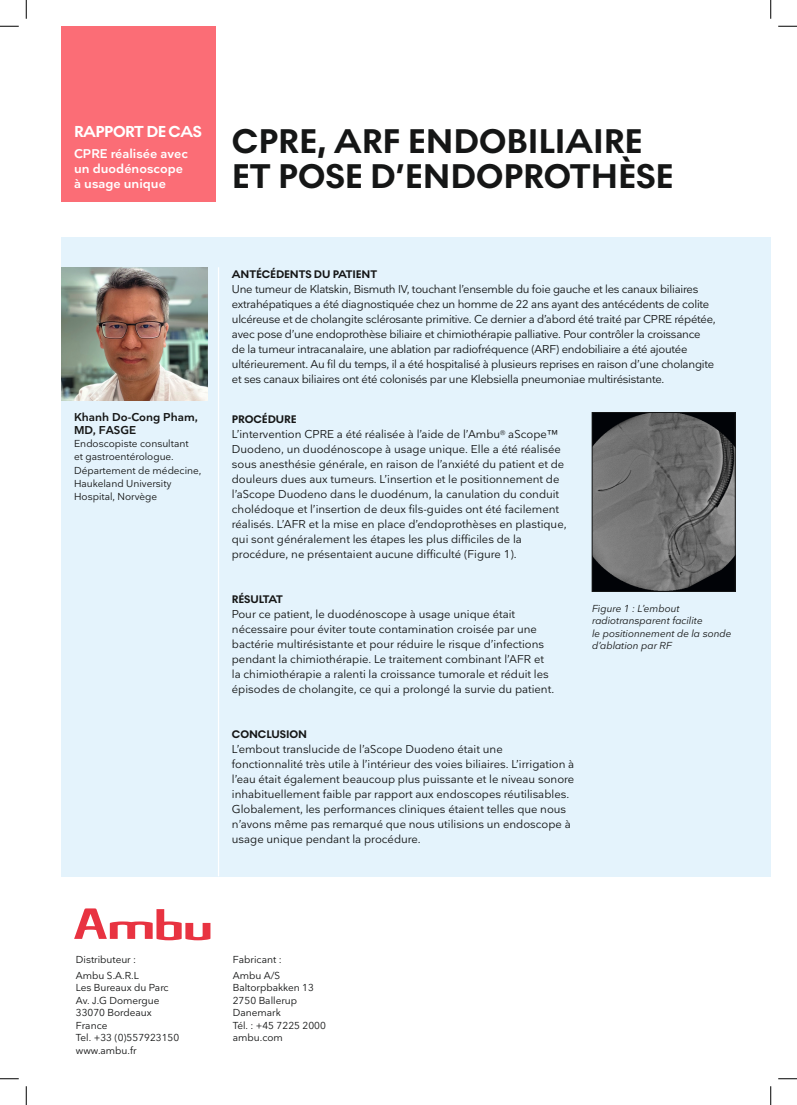
<style>
.page{position:relative;width:797px;height:1105px;background:#fff}
.page>*{position:absolute;margin:0;border:0;box-sizing:border-box;transform-origin:0 0}
.t1{font:700 35px/35px "Noir No 1";color:#151616}
.t2{font:700 16.25px "Noir No 1";letter-spacing:-.03em;color:#fff}
.t3{font:600 12.5px/15px "Nationale";color:#fff}
.t4{font:11.25px/15px "Nationale";color:#151616}
.t5{font:11.25px/15px "Nationale";letter-spacing:-.02em;color:#151616}
.t6{font:700 11.25px "Noir No 1";letter-spacing:-.005em;color:#151616}
.t7{font:600 11.25px/13.1px "Nationale";color:#151616}
.t8{font:10px/12.5px "Nationale";color:#151616}
.t9{font:italic 10px/12.5px "Nationale";color:#151616}
</style>
<div class="page">
<div style="left:62px;top:237px;width:708px;height:639px;background:#e4f3fc"></div>
<img style="left:594px;top:414px;width:139px;height:176px">
<div style="left:592px;top:412px;width:143px;height:180px;border:1px solid #151616"></div>
<div style="left:62px;top:26px;width:154px;height:176px;background:#fb6d76"></div>
<hr style="left:218px;top:267px;width:1px;height:609px;background:#fff">
<img style="left:62px;top:267px;width:145px;height:133px">
<svg style="left:74px;top:908px;width:136px;height:32px"></svg>
<svg style="left:0;top:25px;width:19px;height:2px"></svg>
<svg style="left:778px;top:25px;width:19px;height:2px"></svg>
<svg style="left:0;top:1078px;width:19px;height:1px"></svg>
<svg style="left:778px;top:1078px;width:19px;height:1px"></svg>
<svg style="left:25px;top:0;width:2px;height:19px"></svg>
<svg style="left:25px;top:1086px;width:2px;height:19px"></svg>
<svg style="left:770px;top:0;width:1px;height:19px"></svg>
<svg style="left:770px;top:1086px;width:1px;height:19px"></svg>
<h2 class="t2" style="left:74px;top:119px;width:129px">RAPPORT DE CAS</h2>
<p class="t3" style="left:74px;top:146px;width:115px">CPRE réalisée avec un duodénoscope à usage unique</p>
<h1 class="t1" style="left:232px;top:123px;width:443px">CPRE, ARF ENDOBILIAIRE<br>ET POSE D’ENDOPROTHÈSE</h1>
<p class="t7" style="left:74px;top:410px;width:125px">Khanh Do-Cong Pham,<br>MD, FASGE</p>
<p class="t8" style="left:74px;top:437px;width:129px;line-height:13.1px">Endoscopiste consultant<br>et gastroentérologue.<br>Département de médecine,<br>Haukeland University<br>Hospital, Norvège</p>
<p class="t6" style="left:232px;top:266px;width:147px">ANTÉCÉDENTS DU PATIENT</p>
<p class="t5" style="left:232px;top:281px;width:485px">Une tumeur de Klatskin, Bismuth IV, touchant l’ensemble du foie gauche et les canaux biliaires extrahépatiques a été diagnostiquée chez un homme de 22 ans ayant des antécédents de colite ulcéreuse et de cholangite sclérosante primitive. Ce dernier a d’abord été traité par CPRE répétée, avec pose d’une endoprothèse biliaire et chimiothérapie palliative. Pour contrôler la croissance de la tumeur intracanalaire, une ablation par radiofréquence (ARF) endobiliaire a été ajoutée ultérieurement. Au fil du temps, il a été hospitalisé à plusieurs reprises en raison d’une cholangite et ses canaux biliaires ont été colonisés par une Klebsiella pneumoniae multirésistante.</p>
<p class="t6" style="left:232px;top:411px;width:66px">PROCÉDURE</p>
<p class="t4" style="left:232px;top:427px;width:336px">L’intervention CPRE a été réalisée à l’aide de l’Ambu<sup>®</sup> aScope™ Duodeno, un duodénoscope à usage unique. Elle a été réalisée sous anesthésie générale, en raison de l’anxiété du patient et de douleurs dues aux tumeurs. L’insertion et le positionnement de l’aScope Duodeno dans le duodénum, la canulation du conduit cholédoque et l’insertion de deux fils-guides ont été facilement réalisés. L’AFR et la mise en place d’endoprothèses en plastique, qui sont généralement les étapes les plus difficiles de la procédure, ne présentaient aucune difficulté (Figure 1).</p>
<p class="t6" style="left:232px;top:591px;width:53px">RÉSULTAT</p>
<p class="t4" style="left:232px;top:607px;width:324px">Pour ce patient, le duodénoscope à usage unique était nécessaire pour éviter toute contamination croisée par une bactérie multirésistante et pour réduire le risque d’infections pendant la chimiothérapie. Le traitement combinant l’AFR et la chimiothérapie a ralenti la croissance tumorale et réduit les épisodes de cholangite, ce qui a prolongé la survie du patient.</p>
<p class="t6" style="left:232px;top:726px;width:77px">CONCLUSION</p>
<p class="t4" style="left:232px;top:742px;width:344px">L’embout translucide de l’aScope Duodeno était une fonctionnalité très utile à l’intérieur des voies biliaires. L’irrigation à l’eau était également beaucoup plus puissante et le niveau sonore inhabituellement faible par rapport aux endoscopes réutilisables.<br>Globalement, les performances cliniques étaient telles que nous n’avons même pas remarqué que nous utilisions un endoscope à usage unique pendant la procédure.</p>
<p class="t9" style="left:592px;top:602px;width:141px">Figure 1 : L’embout radiotransparent facilite<br>le positionnement de la sonde d’ablation par RF</p>
<p class="t8" style="left:76px;top:951px;width:64px;line-height:16px">Distributeur :<br>Ambu S.A.R.L</p>
<p class="t8" style="left:76px;top:981px;width:105px">Les Bureaux du Parc<br>Av. J.G Domergue<br>33070 Bordeaux<br>France<br>Tel. +33 (0)557923150 www.ambu.fr</p>
<p class="t8" style="left:233px;top:951px;width:50px;line-height:16px">Fabricant :<br>Ambu A/S</p>
<p class="t8" style="left:233px;top:981px;width:95px">Baltorpbakken 13<br>2750 Ballerup<br>Danemark<br>Tél. : +45 7225 2000 ambu.com</p>
</div>
